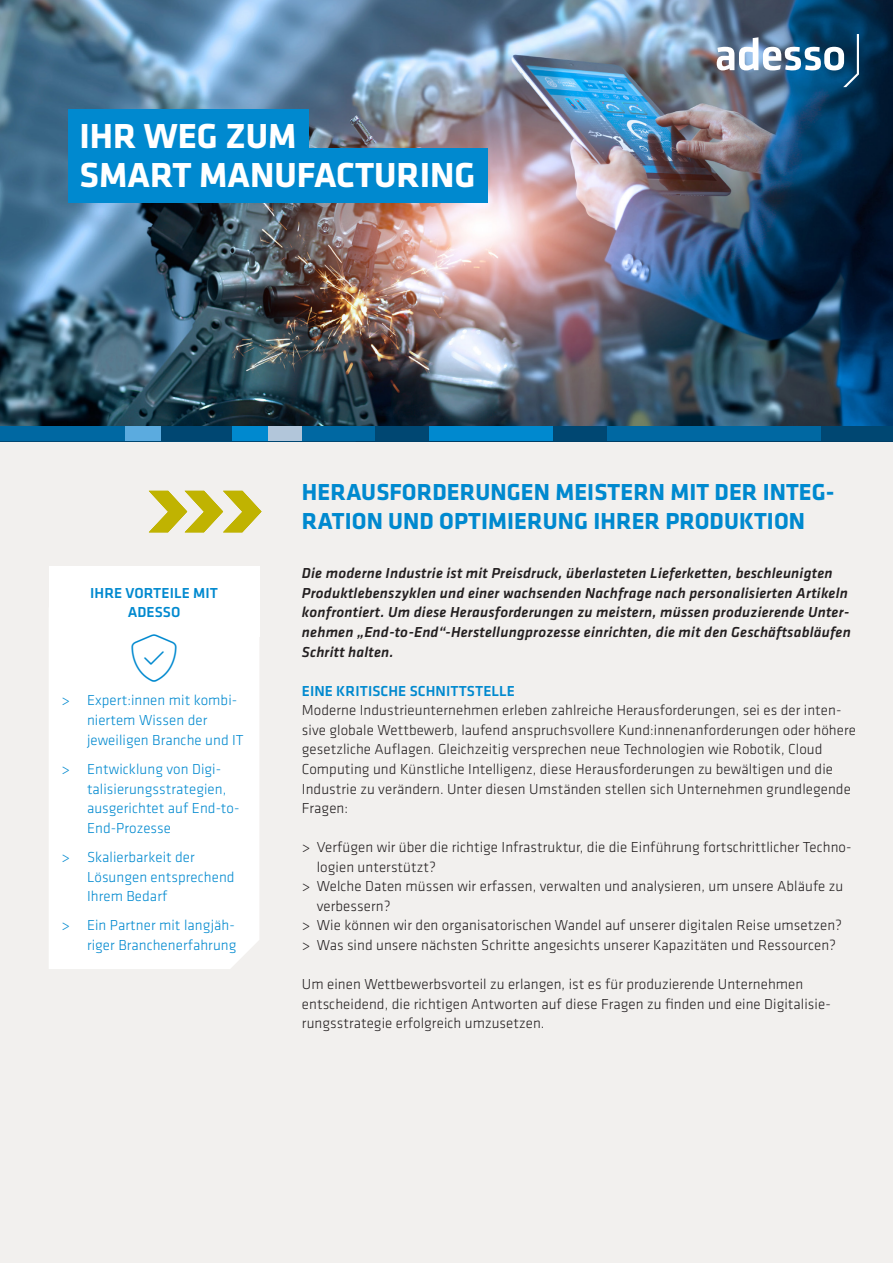
<style>
.page{position:relative;width:893px;height:1263px;background:#f2f0ee}
.page>*{position:absolute;margin:0;border:0;box-sizing:border-box;transform-origin:0 0}
.Head_1{font:700 36px "Klavika";color:#fff}
.Head_2{font:700 24px/29.4px "Klavika";letter-spacing:.005em;color:#0089cf}
.Copy{font:300 15px/19.5px "Klavika";letter-spacing:.005em;color:#231f20}
.Head_2-2{font:italic 500 15px/19.5px "Klavika";letter-spacing:.015em;color:#231f20}
.t1{font:300 15px/19.5px "Klavika";letter-spacing:.005em;color:#0089cf}
.Zw_-Head{font:500 15px "Klavika";letter-spacing:.005em;color:#0089cf}
.Textkasten_Headline{font:500 15px/19.5px "Klavika";letter-spacing:.005em;color:#0089cf;text-align:center}
</style>
<div class="page">
<svg style="left:149px;top:491px;width:112px;height:41px"></svg>
<img style="left:0;top:0;width:893px;height:426px">
<div style="left:49px;top:565px;width:210px;height:71px;background:#fff"></div>
<div style="left:49px;top:636px;width:210px;height:333px;background:#fff"></div>
<div style="left:68px;top:109px;width:240px;height:54px;background:#0089cf"></div>
<div style="left:68px;top:148px;width:419px;height:54px;background:#0089cf"></div>
<div style="left:607px;top:426px;width:214px;height:15px;background:#0068a2"></div>
<div style="left:821px;top:426px;width:72px;height:15px;background:#004772"></div>
<div style="left:429px;top:426px;width:125px;height:15px;background:#0089cf"></div>
<div style="left:554px;top:426px;width:53px;height:15px;background:#004772"></div>
<div style="left:375px;top:426px;width:54px;height:15px;background:#004772"></div>
<div style="left:302px;top:426px;width:73px;height:15px;background:#0068a2"></div>
<div style="left:268px;top:426px;width:34px;height:15px;background:#b2c6da"></div>
<div style="left:232px;top:426px;width:36px;height:15px;background:#0089cf"></div>
<div style="left:161px;top:426px;width:71px;height:15px;background:#004772"></div>
<div style="left:125px;top:426px;width:36px;height:15px;background:#5babdf"></div>
<div style="left:0;top:426px;width:125px;height:15px;background:#0068a2"></div>
<img style="left:717px;top:34px;width:142px;height:53px">
<div style="left:131px;top:636px;width:46px;height:46px;background:#fff"></div>
<p class="Head_1" style="left:80px;top:116px;width:219px">IHR WEG ZUM</p>
<p class="Head_1" style="left:80px;top:156px;width:398px">SMART MANUFACTURING</p>
<p class="Textkasten_Headline" style="left:90px;top:583px;width:129px">IHRE VORTEILE MIT<br>ADESSO</p>
<p class="t1" style="left:87px;top:691px;width:158px;text-indent:-26px">&gt; Expert:innen mit kombi&shy;niertem Wissen der jeweiligen Branche und IT</p>
<p class="t1" style="left:87px;top:759px;width:154px;text-indent:-26px">&gt; Entwicklung von Digi&shy;talisierungsstrategien, ausgerichtet auf End-to-<br>End-Prozesse</p>
<p class="t1" style="left:87px;top:847px;width:149px;text-indent:-26px">&gt; Skalierbarkeit der<br>Lösungen entsprechend<br>Ihrem Bedarf</p>
<p class="t1" style="left:61px;top:916px;width:177px;text-align:right">&gt; Ein Partner mit langjäh&shy;riger Branchenerfahrung</p>
<p class="Head_2" style="left:302px;top:478px;width:534px">HERAUSFORDERUNGEN MEISTERN MIT DER INTEG-<br>RATION UND OPTIMIERUNG IHRER PRODUKTION</p>
<p class="Head_2-2" style="left:302px;top:564px;width:550px">Die moderne Industrie ist mit Preisdruck, überlasteten Lieferketten, beschleunigten Produktlebenszyklen und einer wachsenden Nachfrage nach personalisierten Artikeln konfrontiert. Um diese Herausforderungen zu meistern, müssen produzierende Unter&shy;nehmen „End-to-End“-Herstellungprozesse einrichten, die mit den Geschäftsabläufen Schritt halten.</p>
<p class="Zw_-Head" style="left:302px;top:682px;width:215px">EINE KRITISCHE SCHNITTSTELLE</p>
<p class="Copy" style="left:302px;top:701px;width:556px">Moderne Industrieunternehmen erleben zahlreiche Herausforderungen, sei es der inten&shy;sive globale Wettbewerb, laufend anspruchsvollere Kund:innenanforderungen oder höhere gesetzliche Auflagen. Gleichzeitig versprechen neue Technologien wie Robotik, Cloud Computing und Künstliche Intelligenz, diese Herausforderungen zu bewältigen und die Industrie zu verändern. Unter diesen Umständen stellen sich Unternehmen grundlegende Fragen:</p>
<p class="Copy" style="left:317px;top:838px;width:536px;text-indent:-15px">&gt; Verfügen wir über die richtige Infrastruktur, die die Einführung fortschrittlicher Techno&shy;logien unterstützt?</p>
<p class="Copy" style="left:317px;top:877px;width:528px;text-indent:-15px">&gt; Welche Daten müssen wir erfassen, verwalten und analysieren, um unsere Abläufe zu verbessern?</p>
<p class="Copy" style="left:302px;top:916px;width:542px">&gt; Wie können wir den organisatorischen Wandel auf unserer digitalen Reise umsetzen?</p>
<p class="Copy" style="left:302px;top:935px;width:536px">&gt; Was sind unsere nächsten Schritte angesichts unserer Kapazitäten und Ressourcen?</p>
<p class="Copy" style="left:302px;top:975px;width:530px">Um einen Wettbewerbsvorteil zu erlangen, ist es für produzierende Unternehmen entscheidend, die richtigen Antworten auf diese Fragen zu finden und eine Digitalisie&shy;rungsstrategie erfolgreich umzusetzen.</p>
</div>
